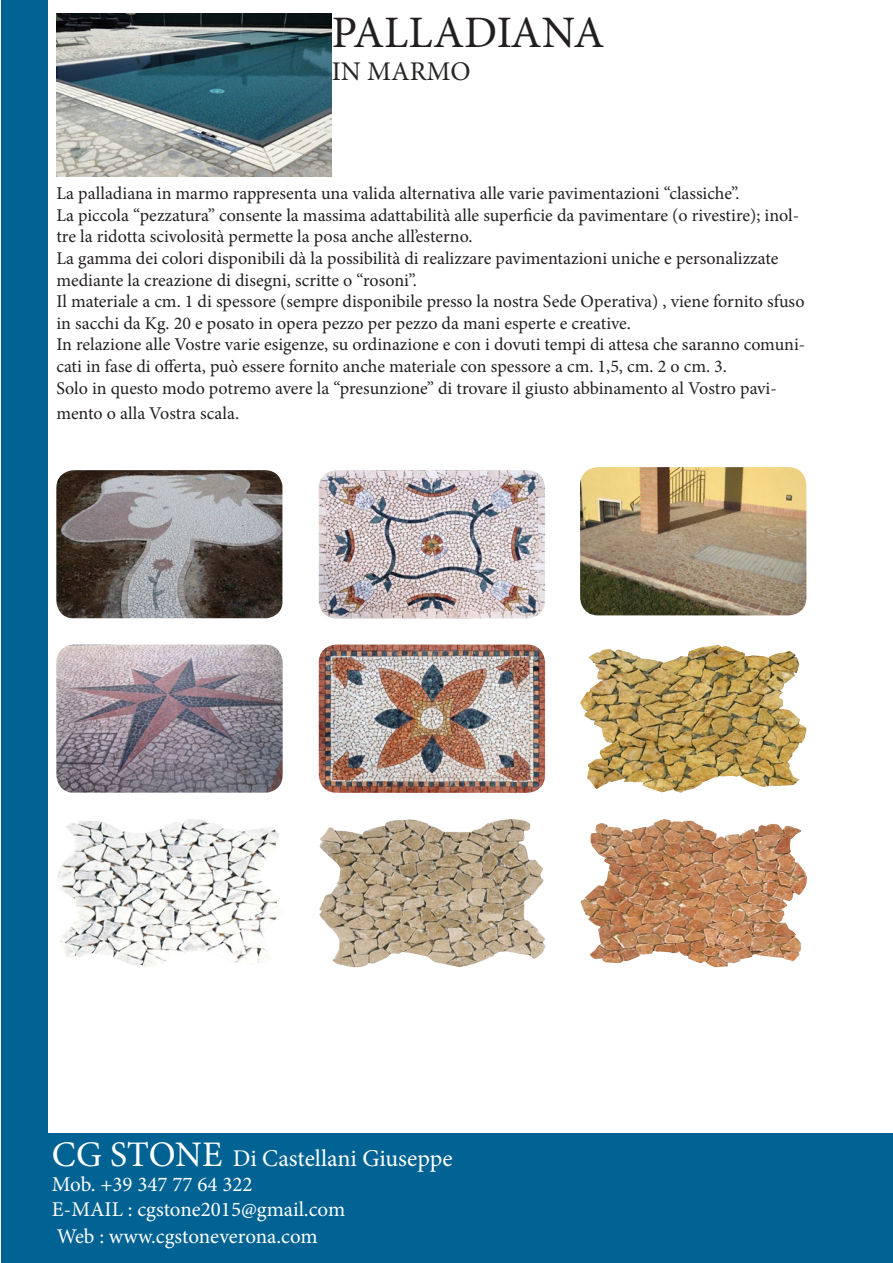
<style>
.page{position:relative;width:893px;height:1263px;background:#fff}
.page>*{position:absolute;margin:0;border:0;box-sizing:border-box;transform-origin:0 0}
.t1{font:45px "Minion Pro";color:#231f20}
.t2{font:27px "Minion Pro";color:#262624}
.t3{font:24px "Minion Pro";letter-spacing:-.005em;color:#fff}
.t4{font:21px "Minion Pro";color:#fff}
.t5{font:18px/21.6px "Minion Pro";color:#231f20}
.s1{font-size:36px}
</style>
<div class="page">
<div style="left:1px;top:0;width:47px;height:1263px;background:#016393"></div>
<div style="left:1px;top:1133px;width:892px;height:130px;background:#016393"></div>
<img style="left:56px;top:14px;width:275px;height:162px">
<img style="left:56px;top:470px;width:226px;height:148px">
<img style="left:319px;top:470px;width:226px;height:148px">
<img style="left:56px;top:644px;width:227px;height:149px">
<img style="left:319px;top:644px;width:226px;height:149px">
<img style="left:580px;top:644px;width:226px;height:149px">
<img style="left:580px;top:467px;width:226px;height:148px">
<img style="left:57px;top:819px;width:223px;height:148px">
<img style="left:319px;top:819px;width:227px;height:149px">
<img style="left:580px;top:819px;width:161px;height:148px">
<p class="t1" style="left:332px;top:2px;width:274px">PALLADIANA</p>
<p class="t2" style="left:332px;top:53px;width:140px">IN MARMO</p>
<p class="t5" style="left:56px;top:183px;width:685px">La palladiana in marmo rappresenta una valida alternativa alle varie pavimentazioni “classiche”.</p>
<p class="t5" style="left:56px;top:204px;width:744px">La piccola “pezzatura” consente la massima adattabilità alle superficie da pavimentare (o rivestire); inol&shy;tre la ridotta scivolosità permette la posa anche all’esterno.</p>
<p class="t5" style="left:56px;top:247px;width:724px">La gamma dei colori disponibili dà la possibilità di realizzare pavimentazioni uniche e personalizzate mediante la creazione di disegni, scritte o “rosoni”.</p>
<p class="t5" style="left:56px;top:291px;width:750px">Il materiale a cm. 1 di spessore (sempre disponibile presso la nostra Sede Operativa) , viene fornito sfuso in sacchi da Kg. 20 e posato in opera pezzo per pezzo da mani esperte e creative.</p>
<p class="t5" style="left:56px;top:334px;width:750px">In relazione alle Vostre varie esigenze, su ordinazione e con i dovuti tempi di attesa che saranno comuni&shy;cati in fase di offerta, può essere fornito anche materiale con spessore a cm. 1,5, cm. 2 o cm. 3.</p>
<p class="t5" style="left:56px;top:375px;width:722px;line-height:25.2px">Solo in questo modo potremo avere la “presunzione” di trovare il giusto abbinamento al Vostro pavi&shy;mento o alla Vostra scala.</p>
<p class="t3" style="left:52px;top:1142px;width:402px"><span class="s1">CG STONE</span> Di Castellani Giuseppe</p>
<p class="t4" style="left:52px;top:1170px;width:202px">Mob. +39 347 77 64 322</p>
<p class="t4" style="left:52px;top:1195px;width:295px">E-MAIL : cgstone2015@gmail.com</p>
<p class="t4" style="left:57px;top:1222px;width:263px">Web : www.cgstoneverona.com</p>
</div>
